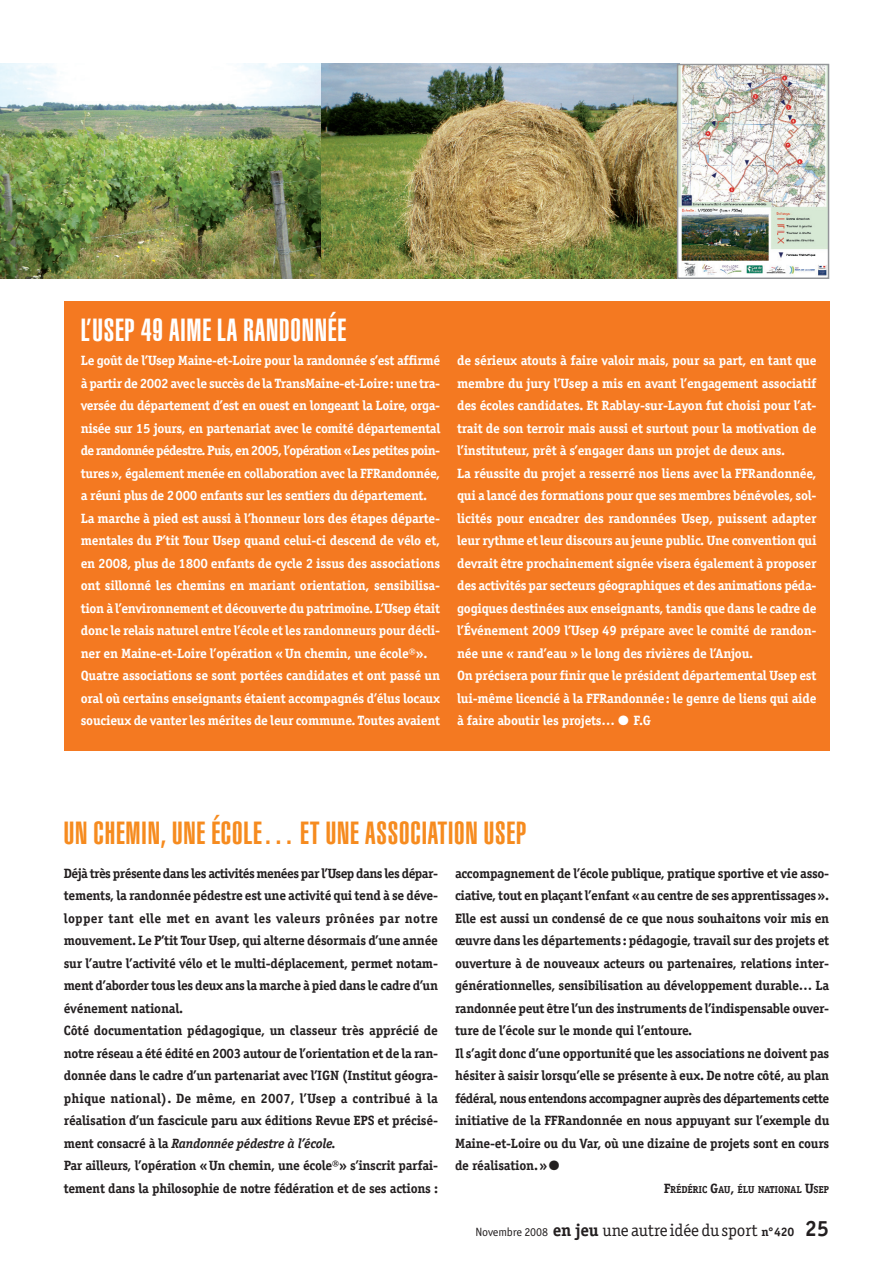
<style>
.page{position:relative;width:893px;height:1263px;background:#fff}
.page>*{position:absolute;margin:0;border:0;box-sizing:border-box;transform-origin:0 0}
.t1{font:900 extra-condensed 31.5px "Helvetica";letter-spacing:.025em;color:#f68b1f}
.t2{font:900 extra-condensed 31.5px "Helvetica";letter-spacing:.025em;color:#fff}
.t3{font:17.25px "Officina Serif";letter-spacing:-.01em;color:#231f20}
.t4{font:700 13.5px/22.5px "Officina Serif";letter-spacing:-.015em;color:#fff}
.t5{font:700 13.5px/22.5px "Officina Serif";letter-spacing:-.015em;color:#231f20}
.t6{font:700 10.2px "Officina Serif";letter-spacing:-.02em;color:#231f20}
.s1{font-style:italic}
.s2{font-size:13.5px}
.s3{font-family:"Officina Sans";font-size:12.3px}
.s4{font-weight:700}
.s5{font-weight:700;font-size:12.3px}
.s6{font-weight:700;font-size:22.2px}
</style>
<div class="page">
<div style="left:64px;top:301px;width:765px;height:449px;background:#f47921"></div>
<img style="left:0;top:64px;width:321px;height:215px">
<img style="left:321px;top:64px;width:356px;height:215px">
<img style="left:680px;top:67px;width:146px;height:209px">
<div style="left:677px;top:64px;width:152px;height:215px;border:2px solid #939598"></div>
<h1 class="t2" style="left:81px;top:319px;width:267px">L’USEP 49 AIME LA RANDONNÉE</h1>
<p class="t4" style="left:81px;top:350px;width:361px">Le goût de l’Usep Maine-et-Loire pour la randonnée s’est affirmé à partir de 2002 avec le succès de la TransMaine-et-Loire : une tra&shy;versée du département d’est en ouest en longeant la Loire, orga&shy;nisée sur 15 jours, en partenariat avec le comité départemental de randonnée pédestre. Puis, en 2005, l’opération « Les petites poin&shy;tures», également menée en collaboration avec la FFRandonnée, a réuni plus de 2 000 enfants sur les sentiers du département.<br>La marche à pied est aussi à l’honneur lors des étapes départe&shy;mentales du P’tit Tour Usep quand celui-ci descend de vélo et, en 2008, plus de 1800 enfants de cycle 2 issus des associations ont sillonné les chemins en mariant orientation, sensibilisa&shy;tion à l’environnement et découverte du patrimoine. L’Usep était donc le relais naturel entre l’école et les randonneurs pour décli&shy;ner en Maine-et-Loire l’opération « Un chemin, une école®».<br>Quatre associations se sont portées candidates et ont passé un oral où certains enseignants étaient accompagnés d’élus locaux soucieux de vanter les mérites de leur commune. Toutes avaient</p>
<p class="t4" style="left:457px;top:350px;width:361px">de sérieux atouts à faire valoir mais, pour sa part, en tant que membre du jury l’Usep a mis en avant l’engagement associatif des écoles candidates. Et Rablay-sur-Layon fut choisi pour l’at&shy;trait de son terroir mais aussi et surtout pour la motivation de l’instituteur, prêt à s’engager dans un projet de deux ans.<br>La réussite du projet a resserré nos liens avec la FFRandonnée, qui a lancé des formations pour que ses membres bénévoles, sol&shy;licités pour encadrer des randonnées Usep, puissent adapter leur rythme et leur discours au jeune public. Une convention qui devrait être prochainement signée visera également à proposer des activités par secteurs géographiques et des animations péda&shy;gogiques destinées aux enseignants, tandis que dans le cadre de l’Événement 2009 l’Usep 49 prépare avec le comité de randon&shy;née une « rand’eau » le long des rivières de l’Anjou.<br>On précisera pour finir que le président départemental Usep est lui-même licencié à la FFRandonnée : le genre de liens qui aide à faire aboutir les projets… ● F.G</p>
<h1 class="t1" style="left:64px;top:822px;width:464px">UN CHEMIN, UNE ÉCOLE… ET UNE ASSOCIATION USEP</h1>
<p class="t5" style="left:64px;top:863px;width:376px">Déjà très présente dans les activités menées par l’Usep dans les dépar&shy;tements, la randonnée pédestre est une activité qui tend à se déve&shy;lopper tant elle met en avant les valeurs prônées par notre mouvement. Le P’tit Tour Usep, qui alterne désormais d’une année sur l’autre l’activité vélo et le multi-déplacement, permet notam&shy;ment d’aborder tous les deux ans la marche à pied dans le cadre d’un événement national.<br>Côté documentation pédagogique, un classeur très apprécié de notre réseau a été édité en 2003 autour de l’orientation et de la ran&shy;donnée dans le cadre d’un partenariat avec l’IGN (Institut géogra&shy;phique national). De même, en 2007, l’Usep a contribué à la réalisation d’un fascicule paru aux éditions Revue EPS et précisé&shy;ment consacré à la <span class="s1">Randonnée pédestre à l’école.<br></span>Par ailleurs, l’opération « Un chemin, une école®» s’inscrit parfai&shy;tement dans la philosophie de notre fédération et de ses actions :</p>
<p class="t5" style="left:455px;top:863px;width:376px">accompagnement de l’école publique, pratique sportive et vie asso&shy;ciative, tout en plaçant l’enfant « au centre de ses apprentissages ».<br>Elle est aussi un condensé de ce que nous souhaitons voir mis en œuvre dans les départements : pédagogie, travail sur des projets et ouverture à de nouveaux acteurs ou partenaires, relations inter&shy;générationnelles, sensibilisation au développement durable… La randonnée peut être l’un des instruments de l’indispensable ouver&shy;ture de l’école sur le monde qui l’entoure.<br>Il s’agit donc d’une opportunité que les associations ne doivent pas hésiter à saisir lorsqu’elle se présente à eux. De notre côté, au plan fédéral, nous entendons accompagner auprès des départements cette initiative de la FFRandonnée en nous appuyant sur l’exemple du Maine-et-Loire ou du Var, où une dizaine de projets sont en cours de réalisation. » ●</p>
<p class="t6" style="left:664px;top:1185px;width:167px"><span class="s2">F</span>RÉDÉRIC <span class="s2">G</span>AU<span class="s2">,</span> ÉLU NATIONAL <span class="s2">U</span>SEP</p>
<p class="t3" style="left:475px;top:1224px;width:355px"><span class="s3">Novembre 2008</span> <span class="s4">en jeu</span> uneautreidéedusport <span class="s5">n°420</span> <span class="s6">25</span></p>
</div>
